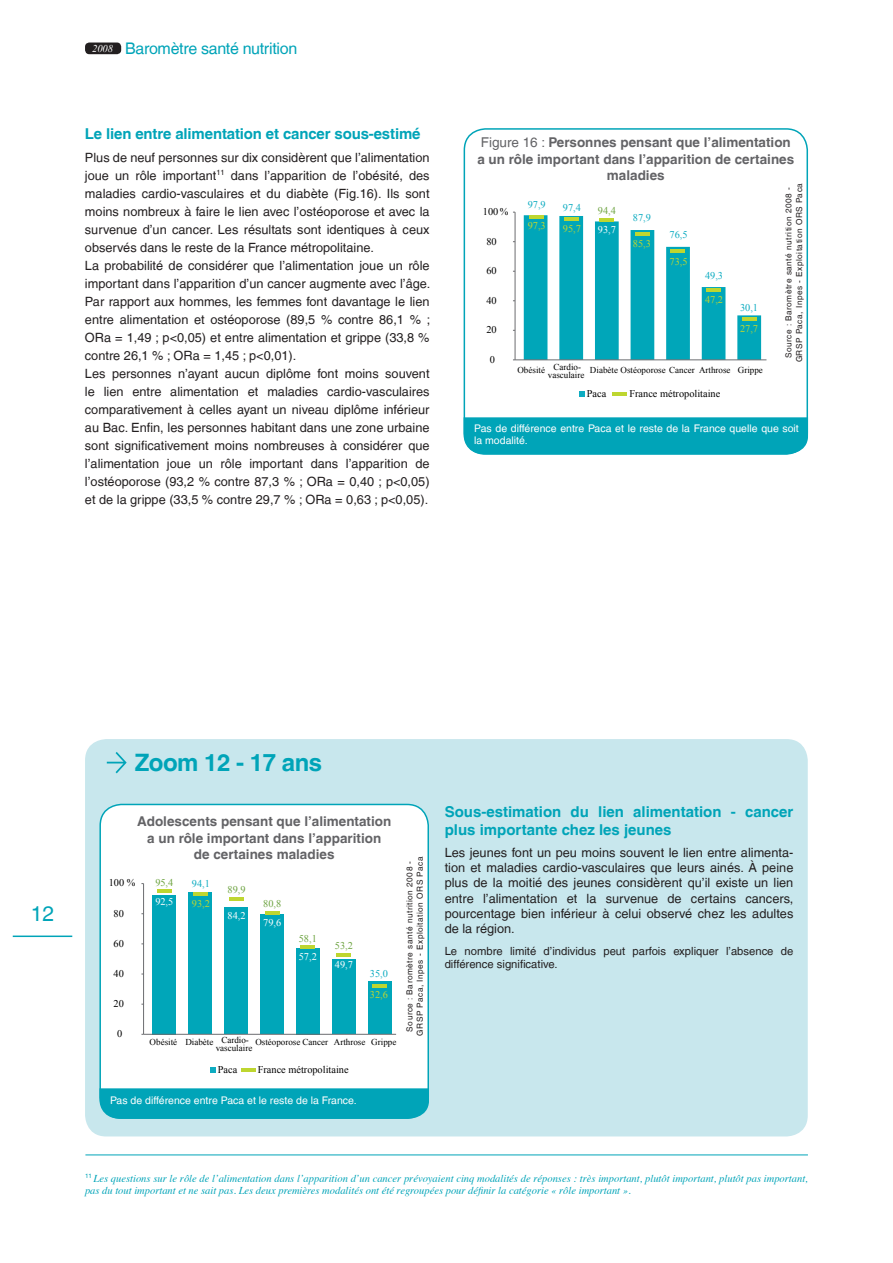
<style>
.page{position:relative;width:893px;height:1263px;background:#fff}
.page>*{position:absolute;margin:0;border:0;box-sizing:border-box;transform-origin:0 0}
.t1{font:700 24px "Helvetica LT";letter-spacing:-.02em;color:#00a4b8}
.t2{font:21px "Helvetica LT";color:#00a4b8}
.t3{font:16.05px "Helvetica LT";letter-spacing:-.02em;color:#00a4b8}
.t4{font:700 15px/18px "Helvetica LT";color:#00a4b8}
.t5{font:700 13.5px/16.5px "Helvetica LT";color:#636366;text-align:center}
.t6{font:12.75px/18px "Helvetica LT";color:#231f20}
.t7{font:11.25px/13.5px "Helvetica LT";color:#231f20}
.t8{font:italic 10.5px/12.6px "Times";color:#00a4b8}
.t9{font:10.5px/12px "Helvetica LT";color:#fff}
.t10{font:10.35px "Times New Roman";color:#000}
.t11{font:10.35px "Times New Roman";color:#0eacc1}
.t12{font:10.35px "Times New Roman";color:#bed630}
.t13{font:10.35px "Times New Roman";color:#fff}
.t14{font:10.35px "Times New Roman";color:#6ea442}
.t15{font:9px/6.4px "Times New Roman";color:#000}
.t16{font:8.25px/10.5px "Helvetica LT";letter-spacing:.06em;color:#231f20;text-align:center}
.s1{font-weight:400}
</style>
<div class="page">
<hr style="left:13px;top:935px;width:59px;height:2px;background:#00a4b8">
<div style="left:85px;top:43px;width:36px;height:11px;background:#231f20;border-radius:4px"></div>
<div style="left:464px;top:128px;width:344px;height:327px;border:2px solid #00a4b8;border-radius:21px"></div>
<div style="left:464px;top:417px;width:344px;height:37px;background:#00a4b8"></div>
<hr style="left:515px;top:212px;width:1px;height:148px;background:#6c6d70">
<hr style="left:515px;top:360px;width:251px;height:1px;background:#6c6d70">
<svg style="left:524px;top:215px;width:237px;height:145px"></svg>
<svg style="left:579px;top:391px;width:6px;height:5px"></svg>
<hr style="left:742px;top:318px;width:14px;height:3px;background:#bed630">
<hr style="left:706px;top:289px;width:15px;height:3px;background:#bed630">
<hr style="left:671px;top:250px;width:14px;height:3px;background:#bed630">
<hr style="left:635px;top:232px;width:15px;height:3px;background:#bed630">
<hr style="left:612px;top:393px;width:15px;height:3px;background:#bed630">
<hr style="left:599px;top:218px;width:14px;height:3px;background:#bed630">
<hr style="left:564px;top:217px;width:14px;height:3px;background:#bed630">
<hr style="left:529px;top:215px;width:15px;height:3px;background:#bed630">
<div style="left:85px;top:739px;width:723px;height:397px;background:#c8e7ed;border-radius:21px"></div>
<svg style="left:107px;top:752px;width:20px;height:21px"></svg>
<div style="left:100px;top:804px;width:328px;height:314px;background:#fff;border-radius:21px"></div>
<div style="left:99px;top:804px;width:330px;height:315px;border:2px solid #00a4b8;border-radius:21px"></div>
<div style="left:99px;top:1088px;width:330px;height:31px;background:#00a4b8"></div>
<svg style="left:210px;top:1067px;width:5px;height:6px"></svg>
<div style="left:188px;top:892px;width:24px;height:142px;background:#00a6b9"></div>
<div style="left:260px;top:914px;width:24px;height:120px;background:#00a6b9"></div>
<div style="left:152px;top:895px;width:24px;height:139px;background:#00a6b9"></div>
<div style="left:224px;top:907px;width:24px;height:127px;background:#00a6b9"></div>
<div style="left:296px;top:948px;width:24px;height:86px;background:#00a6b9"></div>
<div style="left:368px;top:981px;width:23px;height:53px;background:#00a6b9"></div>
<div style="left:332px;top:959px;width:24px;height:75px;background:#00a6b9"></div>
<hr style="left:143px;top:883px;width:1px;height:151px;background:#6c6d70">
<hr style="left:144px;top:1034px;width:252px;height:1px;background:#6c6d70">
<hr style="left:372px;top:984px;width:15px;height:3px;background:#bed630">
<hr style="left:337px;top:953px;width:14px;height:3px;background:#bed630">
<hr style="left:301px;top:945px;width:14px;height:4px;background:#bed630">
<hr style="left:242px;top:1069px;width:14px;height:3px;background:#bed630">
<hr style="left:265px;top:911px;width:14px;height:3px;background:#bed630">
<hr style="left:229px;top:898px;width:15px;height:3px;background:#bed630">
<hr style="left:194px;top:893px;width:14px;height:3px;background:#bed630">
<hr style="left:157px;top:889px;width:15px;height:3px;background:#bed630">
<hr style="left:85px;top:1154px;width:723px;height:1px;background:#00a4b8">
<p class="t3" style="left:92px;top:39px;width:207px"><sup>2008</sup> Baromètre santé nutrition</p>
<p class="t4" style="left:85px;top:125px;width:337px">Le lien entre alimentation et cancer sous-estimé</p>
<p class="t6" style="left:85px;top:148px;width:347px">Plus de neuf personnes sur dix considèrent que l’alimentation joue un rôle important<sup>11</sup> dans l’apparition de l’obésité, des maladies cardio-vasculaires et du diabète (Fig.16). Ils sont moins nombreux à faire le lien avec l’ostéoporose et avec la survenue d’un cancer. Les résultats sont identiques à ceux observés dans le reste de la France métropolitaine.<br>La probabilité de considérer que l’alimentation joue un rôle important dans l’apparition d’un cancer augmente avec l’âge.<br>Par rapport aux hommes, les femmes font davantage le lien entre alimentation et ostéoporose (89,5 % contre 86,1 % ; ORa = 1,49 ; p&lt;0,05) et entre alimentation et grippe (33,8 % contre 26,1 % ; ORa = 1,45 ; p&lt;0,01).<br>Les personnes n’ayant aucun diplôme font moins souvent le lien entre alimentation et maladies cardio-vasculaires comparativement à celles ayant un niveau diplôme inférieur au Bac. Enfin, les personnes habitant dans une zone urbaine sont significativement moins nombreuses à considérer que l’alimentation joue un rôle important dans l’apparition de l’ostéoporose (93,2 % contre 87,3 % ; ORa = 0,40 ; p&lt;0,05) et de la grippe (33,5 % contre 29,7 % ; ORa = 0,63 ; p&lt;0,05).</p>
<p class="t5" style="left:477px;top:134px;width:318px"><span class="s1">Figure 16 :</span> Personnes pensant que l’alimentation a un rôle important dans l’apparition de certaines maladies</p>
<p class="t16" style="left:783px;top:362px;width:181px;rotate:-90deg">Source : Baromètre santé nutrition 2008 -<br>GRSP Paca, Inpes - Exploitation ORS Paca</p>
<p class="t11" style="left:528px;top:198px;width:20px">97,9</p>
<p class="t11" style="left:563px;top:201px;width:20px">97,4</p>
<p class="t14" style="left:598px;top:204px;width:20px">94,4</p>
<p class="t10" style="left:483px;top:205px;width:27px">100%</p>
<p class="t11" style="left:633px;top:210px;width:20px">87,9</p>
<p class="t12" style="left:528px;top:219px;width:20px">97,3</p>
<p class="t12" style="left:563px;top:221px;width:20px">95,7</p>
<p class="t13" style="left:598px;top:223px;width:20px">93,7</p>
<p class="t11" style="left:670px;top:228px;width:20px">76,5</p>
<p class="t10" style="left:486px;top:234px;width:12px">80</p>
<p class="t12" style="left:633px;top:237px;width:20px">85,3</p>
<p class="t12" style="left:670px;top:254px;width:20px">73,5</p>
<p class="t10" style="left:486px;top:264px;width:12px">60</p>
<p class="t11" style="left:705px;top:269px;width:20px">49,3</p>
<p class="t12" style="left:705px;top:293px;width:20px">47,2</p>
<p class="t10" style="left:486px;top:293px;width:12px">40</p>
<p class="t11" style="left:740px;top:301px;width:20px">30,1</p>
<p class="t12" style="left:740px;top:322px;width:20px">27,7</p>
<p class="t10" style="left:486px;top:323px;width:12px">20</p>
<p class="t10" style="left:490px;top:352px;width:7px">0</p>
<p class="t15" style="left:548px;top:365px;width:38px;text-indent:-30px">Obésité Cardio&shy;vasculaire</p>
<p class="t15" style="left:590px;top:367px;width:174px">Diabète Ostéoporose Cancer Arthrose Grippe</p>
<p class="t10" style="left:587px;top:387px;width:21px">Paca</p>
<p class="t10" style="left:629px;top:387px;width:92px">France métropolitaine</p>
<p class="t9" style="left:474px;top:422px;width:326px">Pas de différence entre Paca et le reste de la France quelle que soit la modalité.</p>
<h2 class="t2" style="left:31px;top:902px;width:25px">12</h2>
<h1 class="t1" style="left:135px;top:748px;width:189px">Zoom 12 - 17 ans</h1>
<p class="t5" style="left:137px;top:813px;width:256px">Adolescents pensant que l’alimentation a un rôle important dans l’apparition<br>de certaines maladies</p>
<p class="t10" style="left:109px;top:876px;width:28px">100 %</p>
<p class="t10" style="left:114px;top:906px;width:12px">80</p>
<p class="t10" style="left:114px;top:936px;width:12px">60</p>
<p class="t10" style="left:114px;top:966px;width:12px">40</p>
<p class="t10" style="left:114px;top:996px;width:12px">20</p>
<p class="t10" style="left:117px;top:1027px;width:7px">0</p>
<p class="t14" style="left:155px;top:875px;width:20px">95,4</p>
<p class="t13" style="left:155px;top:894px;width:20px">92,5</p>
<p class="t11" style="left:192px;top:877px;width:20px">94,1</p>
<p class="t12" style="left:192px;top:897px;width:20px">93,2</p>
<p class="t14" style="left:228px;top:882px;width:20px">89,9</p>
<p class="t13" style="left:228px;top:908px;width:20px">84,2</p>
<p class="t14" style="left:263px;top:897px;width:20px">80,8</p>
<p class="t13" style="left:263px;top:916px;width:20px">79,6</p>
<p class="t14" style="left:299px;top:931px;width:20px">58,1</p>
<p class="t13" style="left:299px;top:950px;width:20px">57,2</p>
<p class="t14" style="left:335px;top:938px;width:20px">53,2</p>
<p class="t13" style="left:335px;top:957px;width:20px">49,7</p>
<p class="t11" style="left:370px;top:967px;width:20px">35,0</p>
<p class="t12" style="left:370px;top:988px;width:20px">32,6</p>
<p class="t15" style="left:216px;top:1036px;width:38px;line-height:7.8px;text-align:center">Cardio&shy;vasculaire</p>
<p class="t15" style="left:150px;top:1039px;width:65px">Obésité Diabète</p>
<p class="t15" style="left:255px;top:1039px;width:143px">Ostéoporose Cancer Arthrose Grippe</p>
<p class="t10" style="left:218px;top:1063px;width:21px">Paca</p>
<p class="t10" style="left:258px;top:1063px;width:92px">France métropolitaine</p>
<p class="t9" style="left:110px;top:1095px;width:248px">Pas de différence entre Paca et le reste de la France.</p>
<p class="t16" style="left:404px;top:1036px;width:181px;rotate:-90deg">Source : Baromètre santé nutrition 2008 -<br>GRSP Paca, Inpes - Exploitation ORS Paca</p>
<p class="t4" style="left:445px;top:803px;width:350px">Sous-estimation du lien alimentation - cancer plus importante chez les jeunes</p>
<p class="t6" style="left:445px;top:845px;width:350px;line-height:15.3px;text-align:justify">Les jeunes font un peu moins souvent le lien entre alimenta&shy;tion et maladies cardio-vasculaires que leurs ainés. À peine plus de la moitié des jeunes considèrent qu’il existe un lien entre l’alimentation et la survenue de certains cancers, pourcentage bien inférieur à celui observé chez les adultes de la région.</p>
<p class="t7" style="left:445px;top:944px;width:350px">Le nombre limité d’individus peut parfois expliquer l’absence de différence significative.</p>
<p class="t8" style="left:85px;top:1171px;width:724px"><sup>11</sup> Les questions sur le rôle de l’alimentation dans l’apparition d’un cancer prévoyaient cinq modalités de réponses : très important, plutôt important, plutôt pas important, pas du tout important et ne sait pas. Les deux premières modalités ont été regroupées pour définir la catégorie « rôle important ».</p>
</div>
